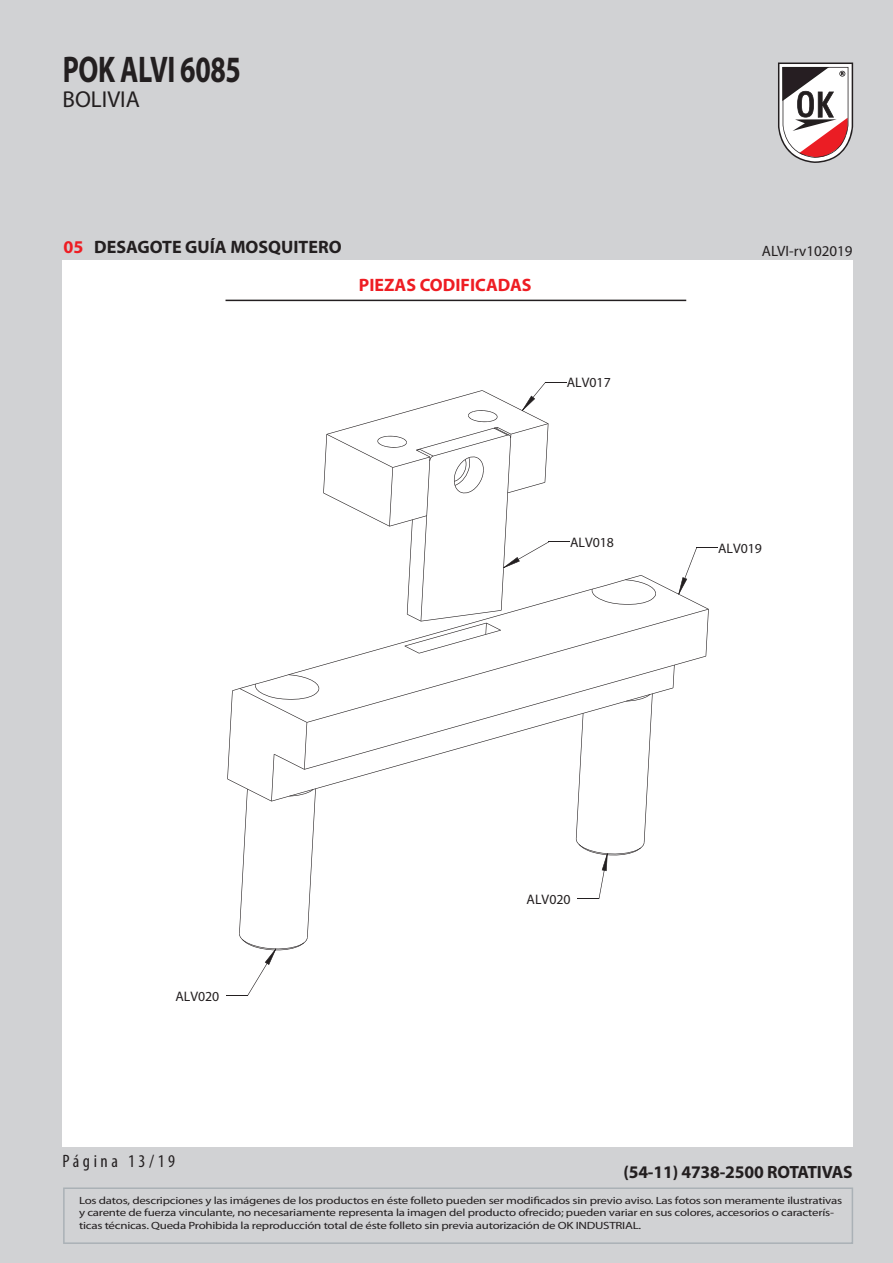
<style>
.page{position:relative;width:893px;height:1263px;background:#d1d2d4}
.page>*{position:absolute;margin:0;border:0;box-sizing:border-box;transform-origin:0 0}
.t1{font:700 37.2px "Myriad Pro";letter-spacing:-.015em;color:#231f20;scale:.75 1}
.t2{font:23.1px "Myriad Pro";color:#231f20}
.t3{font:700 18px "Myriad Pro";color:#231f20}
.t4{font:700 18px "Myriad Pro";color:#ee1d23}
.t5{font:condensed 18px "Myriad Pro";letter-spacing:.2em;color:#231f20}
.t6{font:700 17.85px "Myriad Pro";letter-spacing:-.01em;color:#231f20}
.t7{font:15px "Myriad Pro";color:#231f20}
.t8{font:13.8px "Arial";color:#231f20}
.t9{font:10.5px/12.6px "Myriad Pro";letter-spacing:-.02em;color:#231f20;scale:1.23 1}
.s1{color:#ee1d23}
</style>
<div class="page">
<svg style="left:63px;top:1187px;width:790px;height:57px"></svg>
<div style="left:63px;top:260px;width:790px;height:887px;background:#fff"></div>
<svg style="left:778px;top:63px;width:75px;height:100px;background:#bba4a6"></svg>
<svg style="left:225px;top:300px;width:461px;height:1px"></svg>
<svg style="left:226px;top:382px;width:492px;height:614px"></svg>
<h1 class="t1" style="left:63px;top:45px;width:239px">POK ALVI 6085</h1>
<h2 class="t2" style="left:63px;top:85px;width:79px">BOLIVIA</h2>
<h3 class="t3" style="left:63px;top:235px;width:280px"><span class="s1">05</span> DESAGOTE GUÍA MOSQUITERO</h3>
<h3 class="t7" style="left:762px;top:242px;width:92px">ALVI-rv102019</h3>
<h3 class="t4" style="left:359px;top:273px;width:174px">PIEZAS CODIFICADAS</h3>
<h3 class="t8" style="left:175px;top:988px;width:45px">ALV020</h3>
<h3 class="t5" style="left:62px;top:1150px;width:114px">Página 13/19</h3>
<h3 class="t8" style="left:567px;top:374px;width:45px">ALV017</h3>
<h3 class="t8" style="left:570px;top:534px;width:45px">ALV018</h3>
<h3 class="t8" style="left:718px;top:539px;width:45px">ALV019</h3>
<h3 class="t8" style="left:527px;top:891px;width:45px">ALV020</h3>
<h3 class="t6" style="left:623px;top:1161px;width:231px">(54-11) 4738-2500 ROTATIVAS</h3>
<p class="t9" style="left:79px;top:1194px;width:622px">Los datos, descripciones y las imágenes de los productos en éste folleto pueden ser modi cados sin previo aviso. Las fotos son meramente ilustrativas y carente de fuerza vinculante, no necesariamente representa la imagen del producto ofrecido; pueden variar en sus colores, accesorios o caracterís&shy;ticas técnicas. Queda Prohibida la reproducción total de éste folleto sin previa autorización de OK INDUSTRIAL.</p>
</div>
